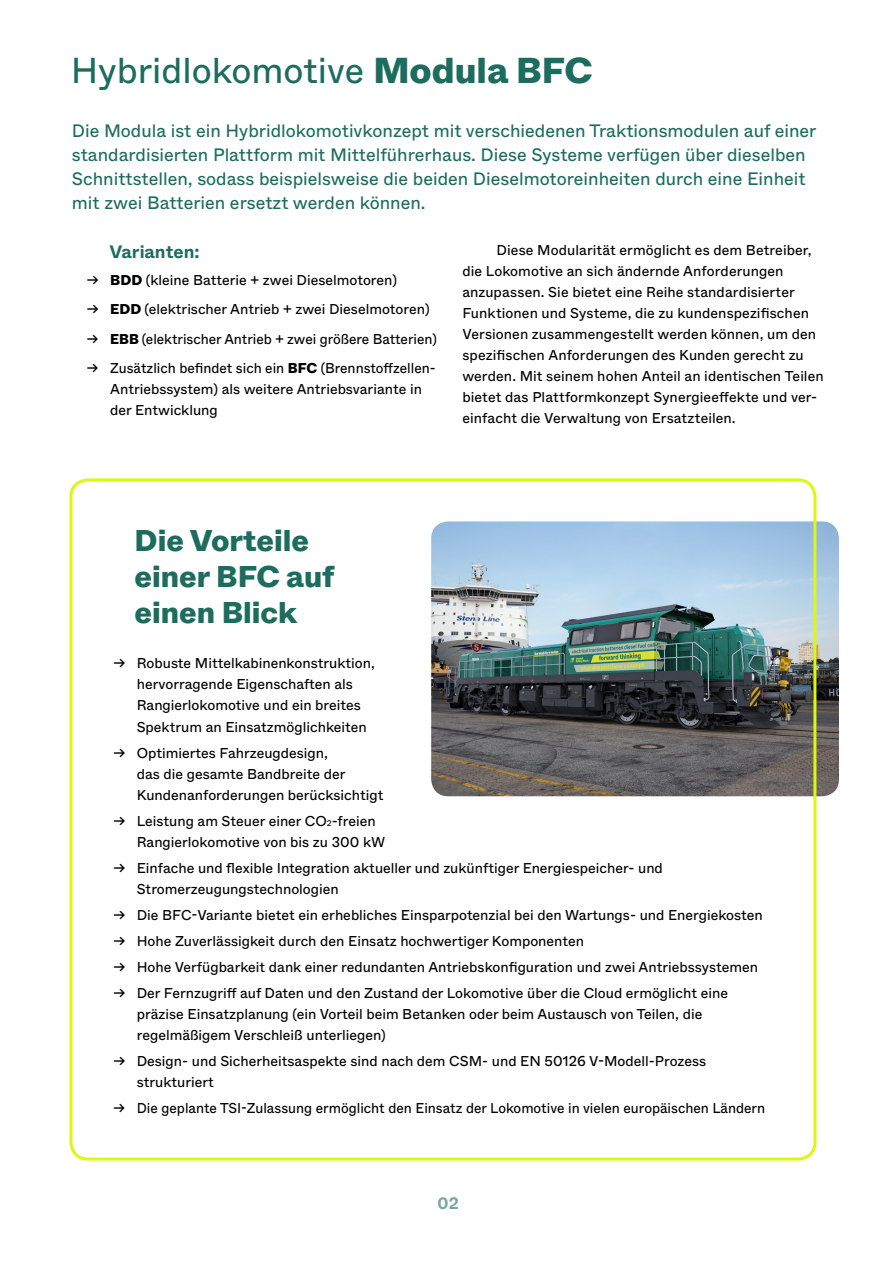
<style>
.page{position:relative;width:893px;height:1263px;background:#fff}
.page>*{position:absolute;margin:0;border:0;box-sizing:border-box;transform-origin:0 0}
.t1{font:36px "Vossloh Rolling Stock Whyte";color:#1d6d5e}
.t2{font:800 30px/36px "Vossloh Rolling Stock Whyte";color:#1d6d5e}
.t3{font:18px/24px "Vossloh Rolling Stock Whyte";color:#1d6d5e}
.t4{font:700 18px "Vossloh Rolling Stock Whyte";color:#1d6d5e}
.t5{font:700 16.5px "Vossloh Rolling Stock Whyte";color:#77a79e}
.t6{font:14.25px/21px "Vossloh Rolling Stock Whyte";color:#000}
.s1{font-weight:800}
.s2{font-size:8.25px}
</style>
<div class="page">
<img style="left:431px;top:521px;width:408px;height:275px">
<div style="left:69px;top:478px;width:747px;height:682px;border:3px solid #daf811;border-radius:17px"></div>
<h1 class="t1" style="left:71px;top:47px;width:523px">Hybridlokomotive <span class="s1">Modula BFC</span></h1>
<p class="t3" style="left:72px;top:119px;width:746px">Die Modula ist ein Hybridlokomotivkonzept mit verschiedenen Traktionsmodulen auf einer standardisierten Plattform mit Mittelführerhaus. Diese Systeme verfügen über dieselben Schnittstellen, sodass beispielsweise die beiden Dieselmotoreinheiten durch eine Einheit mit zwei Batterien ersetzt werden können.</p>
<p class="t4" style="left:109px;top:240px;width:92px">Varianten:</p>
<p class="t6" style="left:87px;top:270px;width:312px">→ <span class="s1">BDD</span> (kleine Batterie + zwei Dieselmotoren)</p>
<p class="t6" style="left:87px;top:299px;width:344px">→ <span class="s1">EDD</span> (elektrischer Antrieb + zwei Dieselmotoren)</p>
<p class="t6" style="left:87px;top:328px;width:352px">→ <span class="s1">EBB</span> (elektrischer Antrieb + zwei größere Batterien)</p>
<p class="t6" style="left:110px;top:357px;width:327px;text-indent:-23px">→ Zusätzlich befindet sich ein <span class="s1">BFC</span> (Brennstoffzellen-<br>Antriebssystem) als weitere Antriebsvariante in der Entwicklung</p>
<p class="t6" style="left:462px;top:240px;width:363px;text-indent:34px">Diese Modularität ermöglicht es dem Betreiber, die Lokomotive an sich ändernde Anforderungen anzupassen. Sie bietet eine Reihe standardisierter Funktionen und Systeme, die zu kundenspezifischen Versionen zusammengestellt werden können, um den spezifischen Anforderungen des Kunden gerecht zu werden. Mit seinem hohen Anteil an identischen Teilen bietet das Plattformkonzept Synergieeffekte und ver&shy;einfacht die Verwaltung von Ersatzteilen.</p>
<h2 class="t2" style="left:135px;top:523px;width:201px">Die Vorteile einer BFC auf einen Blick</h2>
<p class="t6" style="left:137px;top:653px;width:240px;text-indent:-23px">→ Robuste Mittelkabinenkonstruktion, hervorragende Eigenschaften als Rangierlokomotive und ein breites Spektrum an Einsatzmöglichkeiten</p>
<p class="t6" style="left:137px;top:742px;width:248px;text-indent:-23px">→ Optimiertes Fahrzeugdesign,<br>das die gesamte Bandbreite der<br>Kundenanforderungen berücksichtigt</p>
<p class="t6" style="left:137px;top:810px;width:250px;text-indent:-23px">→ Leistung am Steuer einer CO<span class="s2">2</span>-freien<br>Rangierlokomotive von bis zu 300 kW</p>
<p class="t6" style="left:137px;top:857px;width:528px;text-indent:-23px">→ Einfache und flexible Integration aktueller und zukünftiger Energiespeicher- und<br>Stromerzeugungstechnologien</p>
<p class="t6" style="left:113px;top:904px;width:651px">→ Die BFC-Variante bietet ein erhebliches Einsparpotenzial bei den Wartungs- und Energiekosten</p>
<p class="t6" style="left:113px;top:931px;width:472px">→ Hohe Zuverlässigkeit durch den Einsatz hochwertiger Komponenten</p>
<p class="t6" style="left:113px;top:957px;width:646px">→ Hohe Verfügbarkeit dank einer redundanten Antriebskonfiguration und zwei Antriebssystemen</p>
<p class="t6" style="left:137px;top:983px;width:593px;text-indent:-23px">→ Der Fernzugriff auf Daten und den Zustand der Lokomotive über die Cloud ermöglicht eine präzise Einsatzplanung (ein Vorteil beim Betanken oder beim Austausch von Teilen, die regelmäßigem Verschleiß unterliegen)</p>
<p class="t6" style="left:137px;top:1051px;width:571px;text-indent:-23px">→ Design- und Sicherheitsaspekte sind nach dem CSM- und EN 50126 V-Modell-Prozess strukturiert</p>
<p class="t6" style="left:113px;top:1098px;width:653px">→ Die geplante TSI-Zulassung ermöglicht den Einsatz der Lokomotive in vielen europäischen Ländern</p>
<p class="t5" style="left:438px;top:1193px;width:23px">02</p>
</div>
